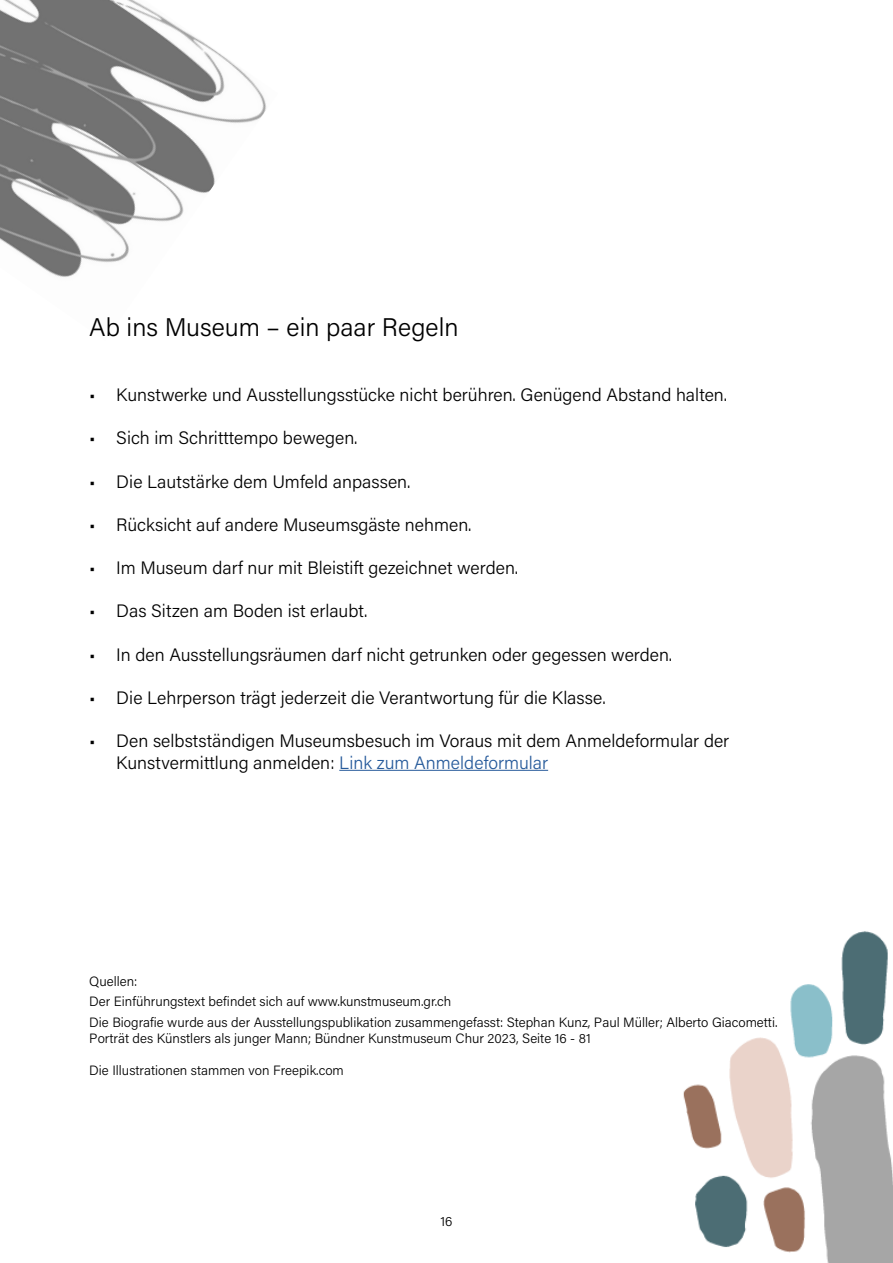
<style>
.page{position:relative;width:893px;height:1263px;background:#fff}
.page>*{position:absolute;margin:0;border:0;box-sizing:border-box;transform-origin:0 0}
.t1{font:25.5px "Acumin Variable Concept";color:#000}
.t2{font:18px/21.6px "Acumin Variable Concept";color:#000}
.t3{font:13.5px/20.4px "Acumin Variable Concept";color:#000}
.s1{color:#275b9b}
</style>
<div class="page">
<img style="left:0;top:0;width:267px;height:277px">
<img style="left:683px;top:931px;width:210px;height:332px">
<hr style="left:339px;top:770px;width:209px;height:1px;background:#275b9b">
<h1 class="t1" style="left:89px;top:309px;width:371px">Ab ins Museum – ein paar Regeln</h1>
<p class="t2" style="left:89px;top:383px;width:639px">• Kunstwerke und Ausstellungsstücke nicht berühren. Genügend Abstand halten.</p>
<p class="t2" style="left:89px;top:427px;width:270px">• Sich im Schritttempo bewegen.</p>
<p class="t2" style="left:89px;top:470px;width:323px">• Die Lautstärke dem Umfeld anpassen.</p>
<p class="t2" style="left:89px;top:513px;width:384px">• Rücksicht auf andere Museumsgäste nehmen.</p>
<p class="t2" style="left:89px;top:556px;width:430px">• Im Museum darf nur mit Bleistift gezeichnet werden.</p>
<p class="t2" style="left:89px;top:599px;width:280px">• Das Sitzen am Boden ist erlaubt.</p>
<p class="t2" style="left:89px;top:643px;width:584px">• In den Ausstellungsräumen darf nicht getrunken oder gegessen werden.</p>
<p class="t2" style="left:89px;top:686px;width:518px">• Die Lehrperson trägt jederzeit die Verantwortung für die Klasse.</p>
<p class="t2" style="left:116px;top:729px;width:615px;text-indent:-27px">• Den selbstständigen Museumsbesuch im Voraus mit dem Anmeldeformular der<br>Kunstvermittlung anmelden: <span class="s1">Link zum Anmeldeformular</span></p>
<p class="t3" style="left:89px;top:970px;width:690px">Quellen:<br>Der Einführungstext befindet sich auf www.kunstmuseum.gr.ch<br>Die Biografie wurde aus der Ausstellungspublikation zusammengefasst: Stephan Kunz, Paul Müller; Alberto Giacometti.</p>
<p class="t3" style="left:89px;top:1027px;width:503px">Porträt des Künstlers als junger Mann; Bündner Kunstmuseum Chur 2023, Seite 16 - 81</p>
<p class="t3" style="left:89px;top:1060px;width:256px">Die Illustrationen stammen von Freepik.com</p>
<p class="t3" style="left:440px;top:1211px;width:14px">16</p>
</div>
